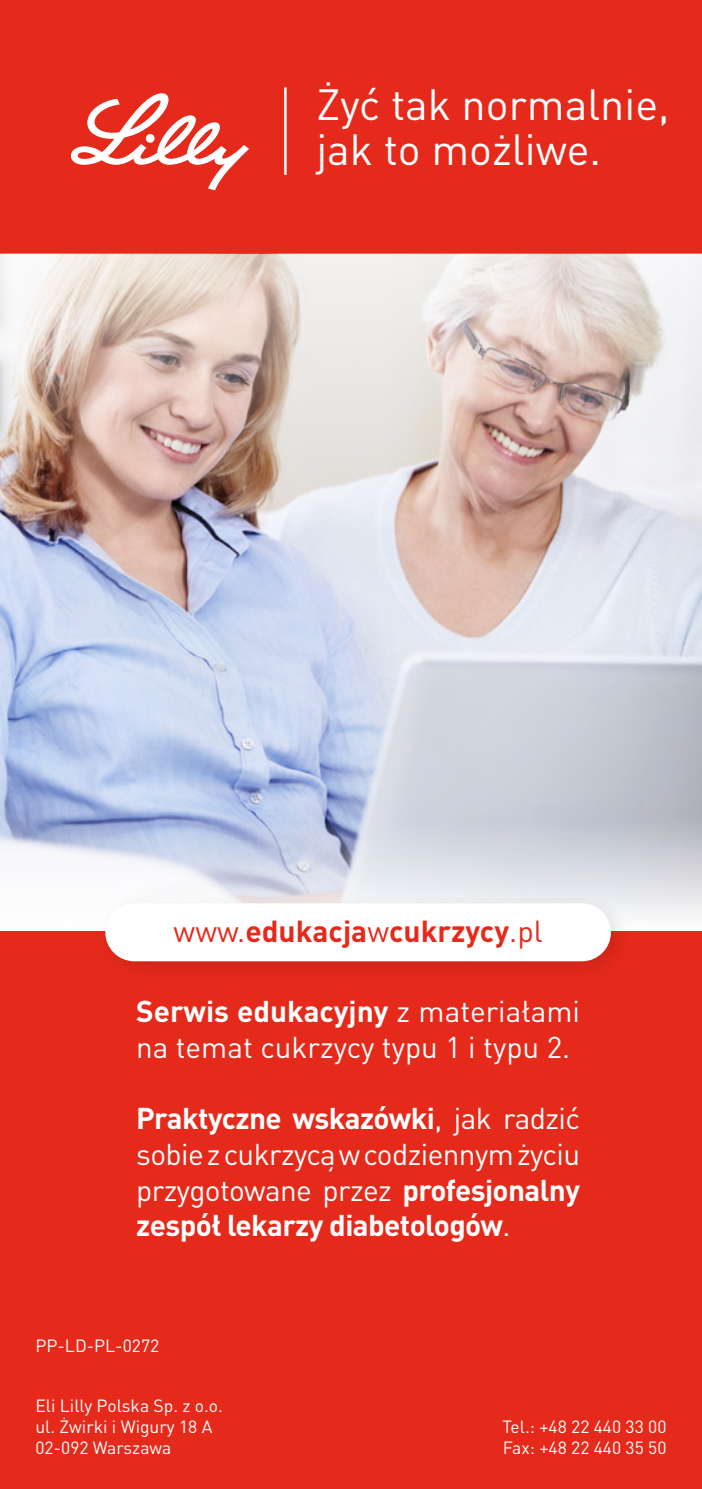
<style>
.page{position:relative;width:702px;height:1489px;background:#fff}
.page>*{position:absolute;margin:0;border:0;box-sizing:border-box;transform-origin:0 0}
.t1{font:43px/44.5px "DIN Pro";color:#fff}
.t2{font:700 30px "DIN Pro";color:#e52a1b}
.t3{font:29.75px/35.8px "DIN Pro";letter-spacing:-.02em;color:#fff;text-align:justify}
.t4{font:29.75px/35.8px "DIN Pro";color:#fff}
.t5{font:17.5px/21px "DIN Pro";color:#fff}
.s1{font-weight:400}
.s2{font-weight:700}
</style>
<div class="page">
<div style="left:0;top:931px;width:702px;height:557px;background:#e52a1b"></div>
<div style="left:0;top:0;width:702px;height:253px;background:#e52a1b"></div>
<img style="left:0;top:253px;width:702px;height:662px">
<hr style="left:284px;top:87px;width:2px;height:88px;background:#fff">
<div style="left:95px;top:893px;width:537px;height:91px;background:#000;opacity:.11"></div>
<div style="left:105px;top:903px;width:506px;height:58px;background:#fff;border-radius:29px"></div>
<svg style="left:71px;top:93px;width:178px;height:97px"></svg>
<h1 class="t1" style="left:316px;top:81px;width:355px">Żyć tak normalnie, jak to możliwe.</h1>
<p class="t2" style="left:174px;top:910px;width:370px"><span class="s1">www.</span>edukacja<span class="s1">w</span>cukrzycy<span class="s1">.pl</span></p>
<p class="t4" style="left:136px;top:992px;width:445px"><span class="s2">Serwis edukacyjny</span> z materiałami na temat cukrzycy typu 1 i typu 2.</p>
<p class="t3" style="left:136px;top:1099px;width:445px"><span class="s2">Praktyczne wskazówki</span>, jak radzić sobie z cukrzycą w codziennym życiu przygotowane przez <span class="s2">profesjonalny zespół lekarzy diabetologów</span>.</p>
<p class="t5" style="left:35px;top:1333px;width:125px">PP-LD-PL-0272</p>
<p class="t5" style="left:35px;top:1393px;width:189px">Eli Lilly Polska Sp. z o.o. ul. Żwirki i Wigury 18 A<br>02-092 Warszawa</p>
<p class="t5" style="left:502px;top:1414px;width:166px">Tel.: +48 22 440 33 00<br>Fax: +48 22 440 35 50</p>
</div>
